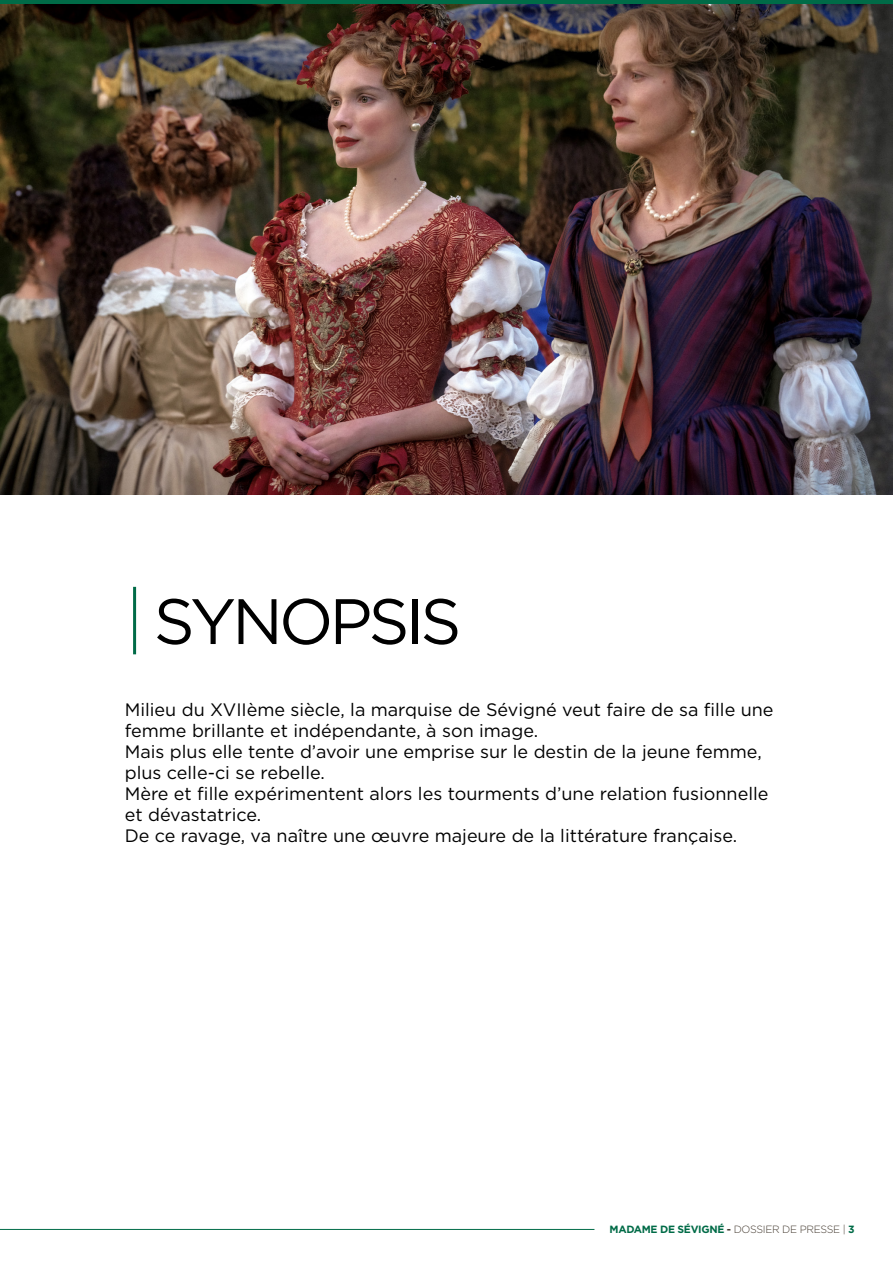
<style>
.page{position:relative;width:893px;height:1263px;background:#fff}
.page>*{position:absolute;margin:0;border:0;box-sizing:border-box;transform-origin:0 0}
.t1{font:64.05px "Gotham";letter-spacing:-.06em;color:#000}
.t2{font:18px/21px "Gotham";color:#000}
.t3{font:700 10.5px "Gotham";letter-spacing:-.03em;color:#006b47}
.s1{color:#453b31}
.s2{font-weight:300;color:#453b31}
</style>
<div class="page">
<hr style="left:0;top:1229px;width:594px;height:1px;background:#006b47">
<div style="left:0;top:0;width:893px;height:5px;background:#006b47"></div>
<hr style="left:133px;top:587px;width:3px;height:67px;background:#006b47">
<img style="left:0;top:5px;width:893px;height:490px">
<p class="t1" style="left:154px;top:580px;width:309px">SYNOPSIS</p>
<p class="t2" style="left:125px;top:699px;width:650px">Milieu du XVIIème siècle, la marquise de Sévigné veut faire de sa fille une femme brillante et indépendante, à son image.</p>
<p class="t2" style="left:125px;top:741px;width:639px">Mais plus elle tente d’avoir une emprise sur le destin de la jeune femme, plus celle-ci se rebelle.</p>
<p class="t2" style="left:125px;top:783px;width:645px">Mère et fille expérimentent alors les tourments d’une relation fusionnelle et dévastatrice.</p>
<p class="t2" style="left:125px;top:825px;width:614px">De ce ravage, va naître une œuvre majeure de la littérature française.</p>
<p class="t3" style="left:610px;top:1222px;width:247px">MADAME DE SÉVIGNÉ <span class="s1">-</span> <span class="s2">DOSSIER DE PRESSE |</span> 3</p>
</div>
